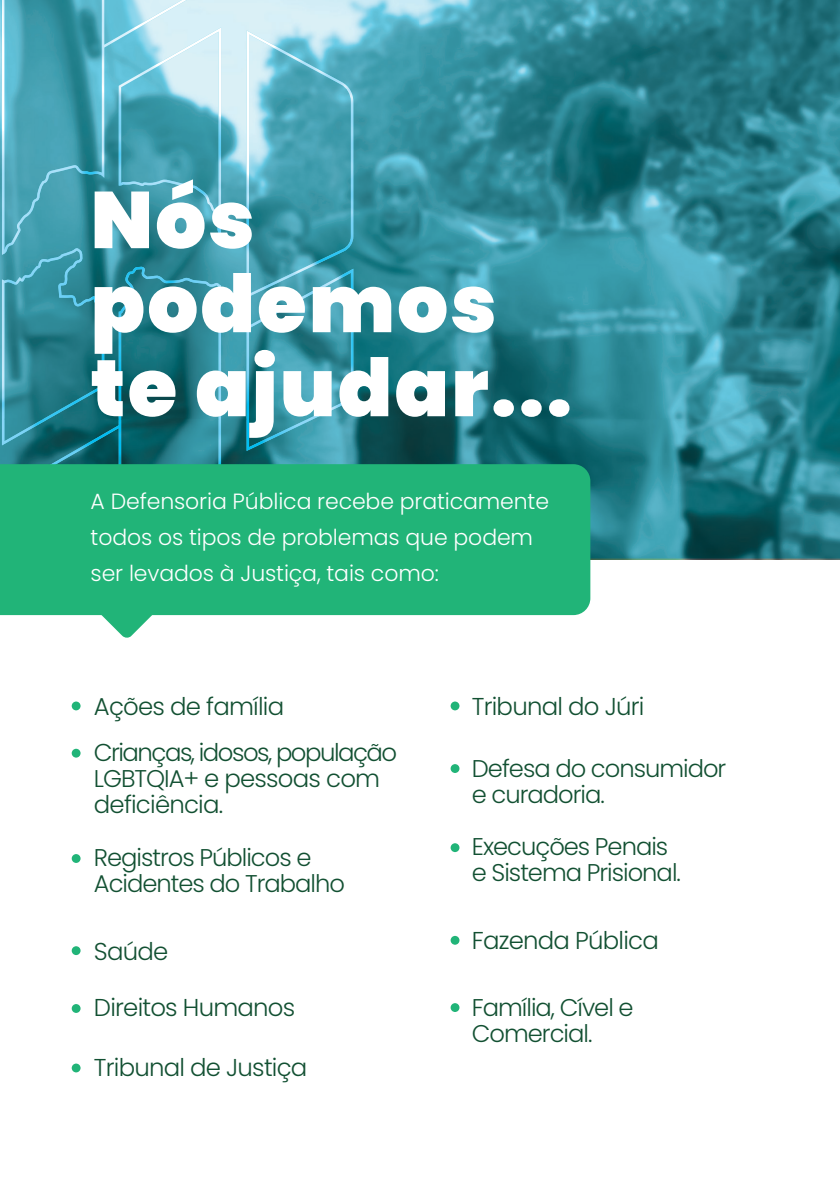
<style>
.page{position:relative;width:840px;height:1191px;background:#fff}
.page>*{position:absolute;margin:0;border:0;box-sizing:border-box;transform-origin:0 0}
.t1{font:900 80px/84px "Poppins";letter-spacing:.03em;color:#fff}
.t2{font:300 24.4px "Poppins";letter-spacing:-.03em;color:#125032}
.t3{font:300 24.4px/26px "Poppins";letter-spacing:-.06em;color:#125032}
.t4{font:300 24.2px/26px "Poppins";letter-spacing:-.04em;color:#125032}
.t5{font:300 22px/36px "Poppins";letter-spacing:-.005em;color:#fff}
.s1{font-size:24.2px}
</style>
<div class="page">
<svg style="left:187px;top:0;width:232px;height:419px;background:#51a1af"></svg>
<img style="left:0;top:419px;width:839px;height:140px">
<img style="left:0;top:0;width:187px;height:420px">
<img style="left:419px;top:0;width:420px;height:420px">
<img style="left:187px;top:0;width:31px;height:250px">
<img style="left:246px;top:298px;width:107px;height:153px">
<img style="left:246px;top:30px;width:107px;height:268px">
<img style="left:32px;top:267px;width:189px;height:197px">
<img style="left:187px;top:27px;width:34px;height:215px">
<img style="left:2px;top:0;width:185px;height:255px">
<img style="left:2px;top:248px;width:102px;height:197px">
<div style="left:0;top:464px;width:590px;height:151px;background:#21b478"></div>
<svg style="left:88px;top:602px;width:75px;height:36px"></svg>
<div style="left:72px;top:701px;width:8px;height:9px;background:#21b478;border-radius:50%"></div>
<div style="left:72px;top:748px;width:8px;height:9px;background:#21b478;border-radius:50%"></div>
<div style="left:72px;top:854px;width:8px;height:9px;background:#21b478;border-radius:50%"></div>
<div style="left:72px;top:946px;width:8px;height:9px;background:#21b478;border-radius:50%"></div>
<div style="left:72px;top:1004px;width:8px;height:9px;background:#21b478;border-radius:50%"></div>
<div style="left:72px;top:1063px;width:8px;height:9px;background:#21b478;border-radius:50%"></div>
<div style="left:450px;top:701px;width:9px;height:9px;background:#21b478;border-radius:50%"></div>
<div style="left:450px;top:764px;width:9px;height:9px;background:#21b478;border-radius:50%"></div>
<div style="left:450px;top:843px;width:9px;height:9px;background:#21b478;border-radius:50%"></div>
<div style="left:450px;top:936px;width:9px;height:8px;background:#21b478;border-radius:50%"></div>
<div style="left:450px;top:1003px;width:9px;height:9px;background:#21b478;border-radius:50%"></div>
<h1 class="t1" style="left:91px;top:178px;width:482px">Nós podemos te ajudar...</h1>
<p class="t5" style="left:91px;top:483px;width:459px">A Defensoria Pública recebe praticamente todos os tipos de problemas que podem ser levados à Justiça, tais como:</p>
<p class="t2" style="left:94px;top:692px;width:192px">Ações de família</p>
<p class="t3" style="left:94px;top:740px;width:304px">Crianças, idosos, população<br><span class="s1">LGBTQIA+</span> e pessoas com deficiência.</p>
<p class="t4" style="left:94px;top:844px;width:252px">Registros Públicos e<br>Acidentes do Trabalho</p>
<p class="t2" style="left:94px;top:937px;width:76px">Saúde</p>
<p class="t2" style="left:94px;top:993px;width:203px">Direitos Humanos</p>
<p class="t2" style="left:94px;top:1053px;width:215px">Tribunal de Justiça</p>
<p class="t2" style="left:471px;top:692px;width:174px">Tribunal do Júri</p>
<p class="t4" style="left:471px;top:755px;width:256px">Defesa do consumidor e curadoria.</p>
<p class="t4" style="left:471px;top:833px;width:210px">Execuções Penais e Sistema Prisional.</p>
<p class="t2" style="left:471px;top:925px;width:188px">Fazenda Pública</p>
<p class="t4" style="left:471px;top:994px;width:163px">Família, Cível e<br>Comercial.</p>
</div>
